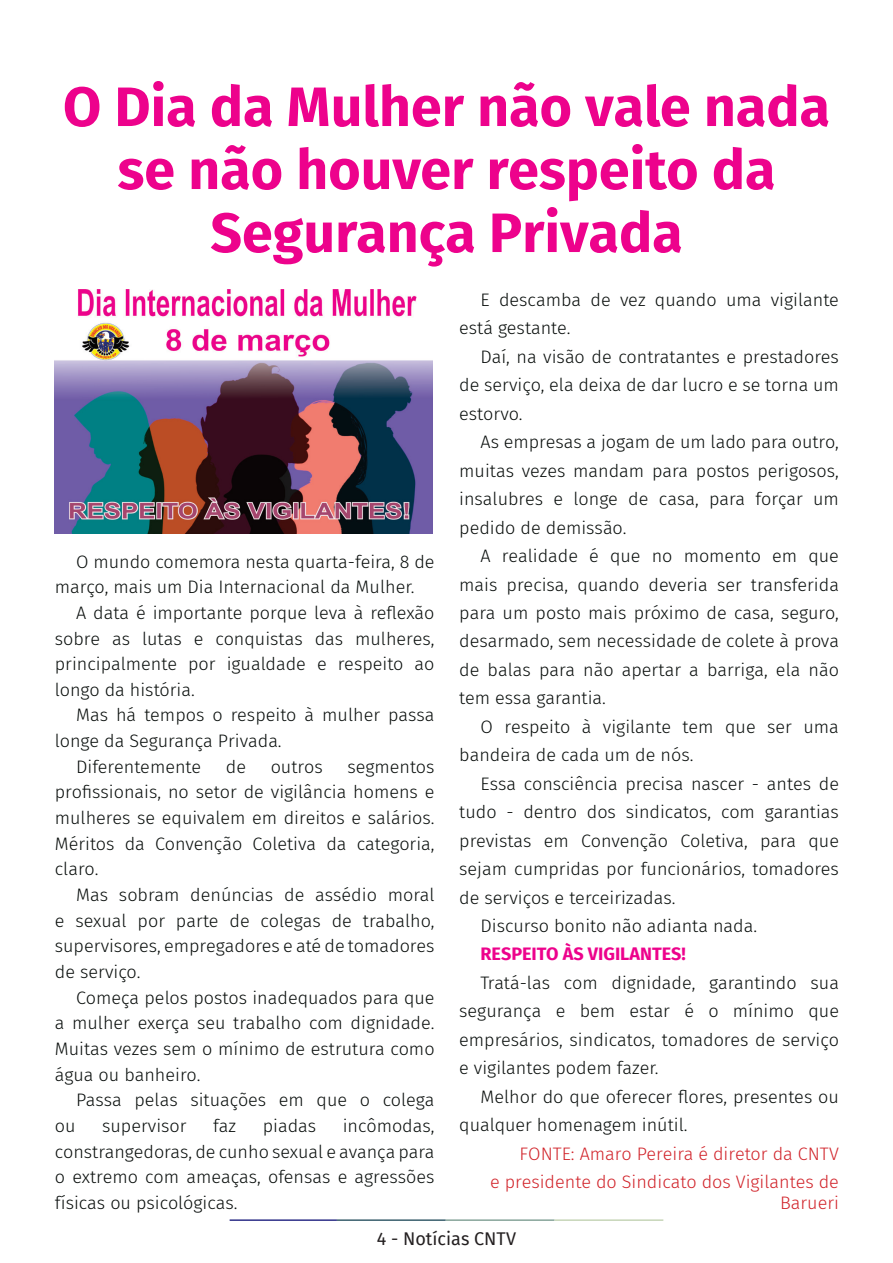
<style>
.page{position:relative;width:893px;height:1263px;background:#fff}
.page>*{position:absolute;margin:0;border:0;box-sizing:border-box;transform-origin:0 0}
.t1{font:700 55.5px/63px "Fira Sans";color:#ed028c;text-align:center}
.t2{font:300 18px/28.5px "Fira Sans";color:#080d0b;text-align:justify}
.t3{font:300 18px/28.5px "Fira Sans";color:#d1232a;text-align:right}
.t4{font:700 18px "Fira Sans";color:#ed028c}
.t5{font:18px "Fira Sans";color:#231f20}
</style>
<div class="page">
<hr style="left:230px;top:1219px;width:107px;height:2px;background:#2f3088">
<hr style="left:337px;top:1219px;width:109px;height:2px;background:#3a5f6d">
<hr style="left:446px;top:1219px;width:109px;height:2px;background:#87a59a">
<hr style="left:555px;top:1219px;width:108px;height:2px;background:#c6d5b7">
<img style="left:54px;top:289px;width:379px;height:245px">
<p class="t1" style="left:63px;top:71px;width:769px">O Dia da Mulher não vale nada se não houver respeito da<br>Segurança Privada</p>
<p class="t2" style="left:55px;top:548px;width:381px;line-height:25.7px;text-indent:21px">O mundo comemora nesta quarta-feira, 8 de março, mais um Dia Internacional da Mulher.</p>
<p class="t2" style="left:55px;top:600px;width:381px;line-height:25.7px;text-indent:21px">A data é importante porque leva à reflexão sobre as lutas e conquistas das mulheres, principalmente por igualdade e respeito ao longo da história.</p>
<p class="t2" style="left:55px;top:702px;width:381px;line-height:25.7px;text-indent:21px">Mas há tempos o respeito à mulher passa longe da Segurança Privada.</p>
<p class="t2" style="left:76px;top:752px;width:127px">Diferentemente</p>
<p class="t2" style="left:226px;top:752px;width:22px">de</p>
<p class="t2" style="left:271px;top:752px;width:54px">outros</p>
<p class="t2" style="left:55px;top:754px;width:381px;line-height:25.7px;text-indent:292px">segmentos profissionais, no setor de vigilância homens e mulheres se equivalem em direitos e salários.<br>Méritos da Convenção Coletiva da categoria, claro.</p>
<p class="t2" style="left:55px;top:882px;width:381px;line-height:25.7px;text-indent:21px">Mas sobram denúncias de assédio moral e sexual por parte de colegas de trabalho, supervisores, empregadores e até de tomadores de serviço.</p>
<p class="t2" style="left:55px;top:984px;width:381px;line-height:25.7px;text-indent:21px">Começa pelos postos inadequados para que a mulher exerça seu trabalho com dignidade.<br>Muitas vezes sem o mínimo de estrutura como água ou banheiro.</p>
<p class="t2" style="left:76px;top:1086px;width:360px">Passa pelas situações em que o colega</p>
<p class="t2" style="left:55px;top:1111px;width:22px">ou</p>
<p class="t2" style="left:102px;top:1111px;width:86px">supervisor</p>
<p class="t2" style="left:213px;top:1111px;width:25px">faz</p>
<p class="t2" style="left:263px;top:1111px;width:55px">piadas</p>
<p class="t2" style="left:55px;top:1113px;width:381px;line-height:25.7px;text-indent:288px">incômodas, constrangedoras, de cunho sexual e avança para o extremo com ameaças, ofensas e agressões físicas ou psicológicas.</p>
<p class="t2" style="left:459px;top:285px;width:381px;text-indent:21px">E descamba de vez quando uma vigilante está gestante.</p>
<p class="t2" style="left:459px;top:342px;width:381px;text-indent:21px">Daí, na visão de contratantes e prestadores de serviço, ela deixa de dar lucro e se torna um estorvo.</p>
<p class="t2" style="left:459px;top:428px;width:381px;text-indent:21px">As empresas a jogam de um lado para outro, muitas vezes mandam para postos perigosos, insalubres e longe de casa, para forçar um pedido de demissão.</p>
<p class="t2" style="left:459px;top:541px;width:381px;text-indent:21px">A realidade é que no momento em que mais precisa, quando deveria ser transferida para um posto mais próximo de casa, seguro, desarmado, sem necessidade de colete à prova de balas para não apertar a barriga, ela não tem essa garantia.</p>
<p class="t2" style="left:459px;top:712px;width:381px;text-indent:21px">O respeito à vigilante tem que ser uma bandeira de cada um de nós.</p>
<p class="t2" style="left:459px;top:769px;width:381px;text-indent:21px">Essa consciência precisa nascer - antes de tudo - dentro dos sindicatos, com garantias previstas em Convenção Coletiva, para que sejam cumpridas por funcionários, tomadores de serviços e terceirizadas.</p>
<p class="t2" style="left:480px;top:911px;width:278px">Discurso bonito não adianta nada.</p>
<p class="t4" style="left:480px;top:939px;width:207px">RESPEITO ÀS VIGILANTES!</p>
<p class="t2" style="left:459px;top:968px;width:381px;text-indent:21px">Tratá-las com dignidade, garantindo sua segurança e bem estar é o mínimo que empresários, sindicatos, tomadores de serviço e vigilantes podem fazer.</p>
<p class="t2" style="left:459px;top:1082px;width:381px;text-indent:21px">Melhor do que oferecer flores, presentes ou qualquer homenagem inútil.</p>
<p class="t3" style="left:490px;top:1139px;width:350px">FONTE: Amaro Pereira é diretor da CNTV<br>e presidente do Sindicato dos Vigilantes de</p>
<p class="t3" style="left:780px;top:1188px;width:60px">Barueri</p>
<p class="t5" style="left:377px;top:1225px;width:141px">4 - Notícias CNTV</p>
</div>
